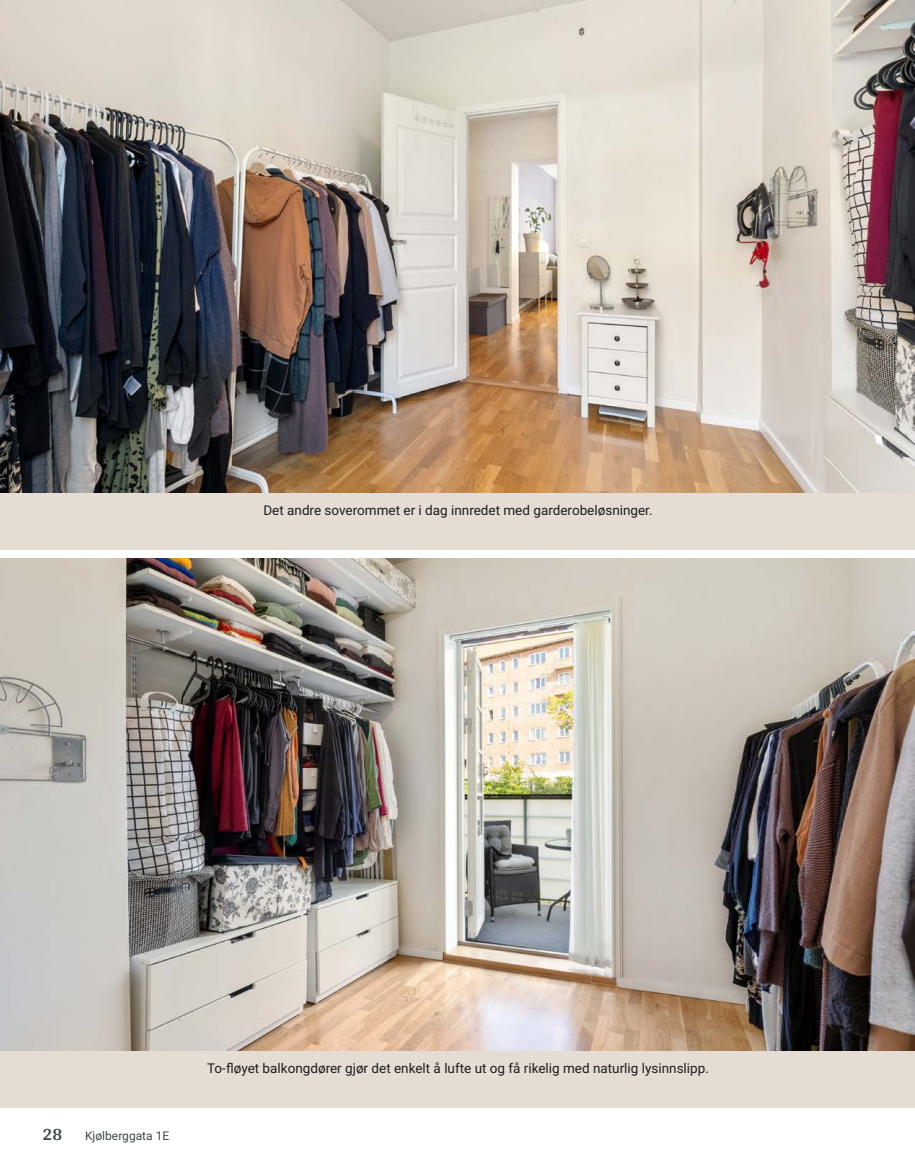
<style>
.page{position:relative;width:915px;height:1172px;background:#fff}
.page>*{position:absolute;margin:0;border:0;box-sizing:border-box;transform-origin:0 0}
.t1{font:700 18px "Arya";color:#414749}
.t2{font:13.5px "Roboto Vitec";color:#1d1d1b}
.t3{font:12px "Roboto Vitec";color:#414749}
</style>
<div class="page">
<div style="left:0;top:492px;width:914px;height:58px;background:#e5dcd4"></div>
<div style="left:0;top:1050px;width:914px;height:58px;background:#e5dcd4"></div>
<img style="left:0;top:0;width:914px;height:492px">
<img style="left:0;top:558px;width:914px;height:492px">
<hr style="left:914px;top:1050px;width:1px;height:58px;background:#e5dcd4">
<p class="t2" style="left:263px;top:501px;width:390px">Det andre soverommet er i dag innredet med garderobeløsninger.</p>
<h1 class="t1" style="left:43px;top:1123px;width:21px">28</h1>
<p class="t3" style="left:85px;top:1127px;width:86px">Kjølberggata 1E</p>
<p class="t2" style="left:207px;top:1059px;width:503px">To‑fløyet balkongdører gjør det enkelt å lufte ut og få rikelig med naturlig lysinnslipp.</p>
</div>
